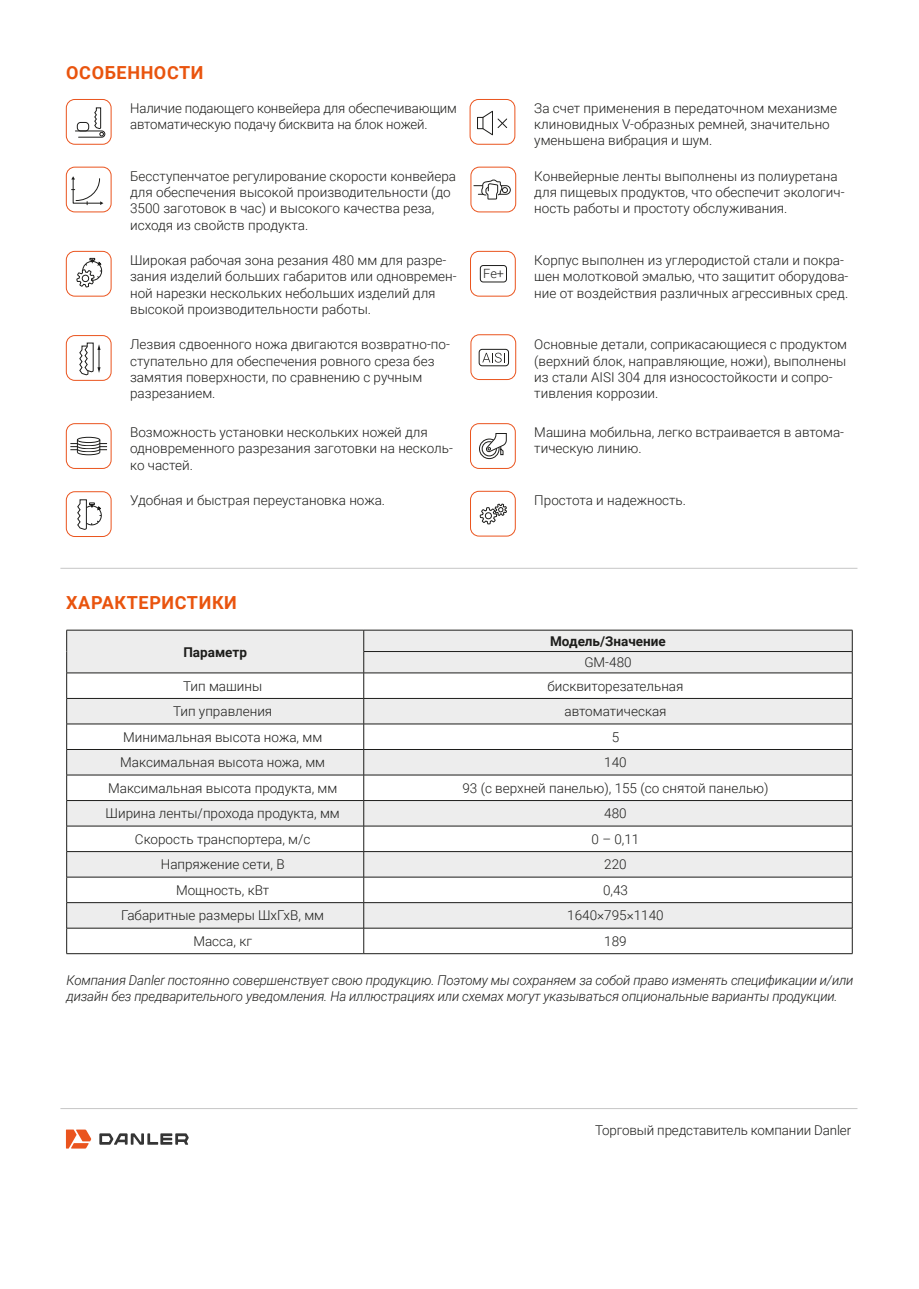
<style>
.page{position:relative;width:919px;height:1289px;background:#fff}
.page>*{position:absolute;margin:0;border:0;box-sizing:border-box;transform-origin:0 0}
.Стиль_абзаца_1{font:700 18px "Roboto";letter-spacing:.035em;color:#e9540e}
.t1{font:300 13.5px/16.2px "Roboto";color:#1d1d1b}
.t2{font:italic 300 13.5px/16.2px "Roboto";letter-spacing:-.01em;color:#1d1d1b}
.t3{font:700 13.5px "Roboto";color:#1d1d1b}
.t4{font:300 12.75px "Roboto";color:#1d1d1b}
</style>
<div class="page">
<hr style="left:60px;top:568px;width:797px;height:1px;background:#c7c7c6">
<hr style="left:60px;top:1108px;width:797px;height:1px;background:#c7c7c6">
<div style="left:470px;top:491px;width:45px;height:45px;border:1px solid #ea541e;border-radius:9px"></div>
<svg style="left:479px;top:491px;width:28px;height:46px"></svg>
<svg style="left:67px;top:631px;width:784px;height:296px;fill:#ededed"></svg>
<hr style="left:66px;top:630px;width:298px;height:1px;background:#1d1d1b">
<hr style="left:364px;top:630px;width:488px;height:1px;background:#1d1d1b">
<hr style="left:363px;top:651px;width:489px;height:1px;background:#1d1d1b">
<hr style="left:66px;top:672px;width:298px;height:1px;background:#1d1d1b">
<hr style="left:364px;top:672px;width:488px;height:1px;background:#1d1d1b">
<hr style="left:66px;top:698px;width:298px;height:1px;background:#1d1d1b">
<hr style="left:364px;top:698px;width:488px;height:1px;background:#1d1d1b">
<hr style="left:66px;top:723px;width:298px;height:1px;background:#1d1d1b">
<hr style="left:364px;top:723px;width:488px;height:1px;background:#1d1d1b">
<hr style="left:66px;top:749px;width:298px;height:1px;background:#1d1d1b">
<hr style="left:364px;top:749px;width:488px;height:1px;background:#1d1d1b">
<hr style="left:66px;top:774px;width:298px;height:1px;background:#1d1d1b">
<hr style="left:364px;top:774px;width:488px;height:1px;background:#1d1d1b">
<hr style="left:66px;top:800px;width:298px;height:1px;background:#1d1d1b">
<hr style="left:364px;top:800px;width:488px;height:1px;background:#1d1d1b">
<hr style="left:66px;top:825px;width:298px;height:1px;background:#1d1d1b">
<hr style="left:364px;top:825px;width:488px;height:1px;background:#1d1d1b">
<hr style="left:66px;top:851px;width:298px;height:1px;background:#1d1d1b">
<hr style="left:364px;top:851px;width:488px;height:1px;background:#1d1d1b">
<hr style="left:66px;top:876px;width:298px;height:1px;background:#1d1d1b">
<hr style="left:364px;top:876px;width:488px;height:1px;background:#1d1d1b">
<hr style="left:66px;top:902px;width:298px;height:1px;background:#1d1d1b">
<hr style="left:364px;top:902px;width:488px;height:1px;background:#1d1d1b">
<hr style="left:66px;top:927px;width:298px;height:1px;background:#1d1d1b">
<svg style="left:66px;top:630px;width:1px;height:323px"></svg>
<hr style="left:364px;top:927px;width:488px;height:1px;background:#1d1d1b">
<svg style="left:363px;top:630px;width:1px;height:323px"></svg>
<svg style="left:851px;top:630px;width:1px;height:323px"></svg>
<hr style="left:66px;top:953px;width:298px;height:1px;background:#1d1d1b">
<hr style="left:364px;top:953px;width:488px;height:1px;background:#1d1d1b">
<div style="left:470px;top:334px;width:46px;height:46px;border:1px solid #ea541e;border-radius:9px"></div>
<div style="left:478px;top:349px;width:31px;height:17px;border:1px solid #1d1d1b;border-radius:3px"></div>
<svg style="left:482px;top:353px;width:20px;height:9px"></svg>
<div style="left:470px;top:423px;width:45px;height:46px;border:1px solid #ea541e;border-radius:9px"></div>
<svg style="left:479px;top:433px;width:28px;height:26px"></svg>
<svg style="left:99px;top:1133px;width:90px;height:11px"></svg>
<svg style="left:66px;top:1129px;width:25px;height:19px"></svg>
<div style="left:66px;top:335px;width:45px;height:46px;border:1px solid #ea541e;border-radius:9px"></div>
<svg style="left:79px;top:342px;width:21px;height:34px"></svg>
<div style="left:66px;top:167px;width:45px;height:45px;border:1px solid #ea541e;border-radius:9px"></div>
<svg style="left:71px;top:176px;width:32px;height:29px"></svg>
<div style="left:470px;top:251px;width:45px;height:45px;border:1px solid #ea541e;border-radius:9px"></div>
<div style="left:480px;top:265px;width:27px;height:17px;border:1px solid #1d1d1b;border-radius:3px"></div>
<div style="left:66px;top:99px;width:45px;height:46px;border:1px solid #ea541e;border-radius:9px"></div>
<svg style="left:75px;top:107px;width:31px;height:31px"></svg>
<div style="left:77px;top:122px;width:12px;height:9px;border:1px solid #1d1d1b;border-radius:3px"></div>
<div style="left:66px;top:423px;width:45px;height:46px;border:1px solid #ea541e;border-radius:9px"></div>
<div style="left:77px;top:437px;width:23px;height:6px;border:1px solid #1d1d1b;border-radius:50%"></div>
<svg style="left:70px;top:440px;width:37px;height:15px"></svg>
<div style="left:469px;top:99px;width:46px;height:46px;border:1px solid #ea541e;border-radius:9px"></div>
<svg style="left:477px;top:110px;width:30px;height:26px"></svg>
<div style="left:470px;top:167px;width:46px;height:45px;border:1px solid #ea541e;border-radius:9px"></div>
<svg style="left:473px;top:179px;width:38px;height:21px"></svg>
<svg style="left:76px;top:258px;width:26px;height:30px"></svg>
<div style="left:66px;top:251px;width:45px;height:45px;border:1px solid #ea541e;border-radius:9px"></div>
<div style="left:66px;top:491px;width:45px;height:46px;border:1px solid #ea541e;border-radius:9px"></div>
<svg style="left:77px;top:499px;width:25px;height:31px"></svg>
<p class="Стиль_абзаца_1" style="left:66px;top:60px;width:139px">ОСОБЕННОСТИ</p>
<p class="t1" style="left:130px;top:99px;width:328px">Наличие подающего конвейера для обеспечивающим автоматическую подачу бисквита на блок ножей.</p>
<p class="t1" style="left:534px;top:99px;width:304px">За счет применения в передаточном механизме клиновидных V-образных ремней, значительно уменьшена вибрация и шум.</p>
<p class="t1" style="left:130px;top:167px;width:327px">Бесступенчатое регулирование скорости конвейера для обеспечения высокой производительности (до 3500 заготовок в час) и высокого качества реза, исходя из свойств продукта.</p>
<p class="t1" style="left:534px;top:167px;width:312px">Конвейерные ленты выполнены из полиуретана для пищевых продуктов, что обеспечит экологич&shy;ность работы и простоту обслуживания.</p>
<p class="t1" style="left:130px;top:252px;width:328px">Широкая рабочая зона резания 480 мм для разре&shy;зания изделий больших габаритов или одновремен&shy;ной нарезки нескольких небольших изделий для высокой производительности работы.</p>
<p class="t1" style="left:534px;top:252px;width:315px">Корпус выполнен из углеродистой стали и покра&shy;шен молотковой эмалью, что защитит оборудова&shy;ние от воздействия различных агрессивных сред.</p>
<p class="t1" style="left:130px;top:336px;width:321px">Лезвия сдвоенного ножа двигаются возвратно-по&shy;ступательно для обеспечения ровного среза без замятия поверхности, по сравнению с ручным разрезанием.</p>
<p class="t1" style="left:534px;top:336px;width:314px">Основные детали, соприкасающиеся с продуктом (верхний блок, направляющие, ножи), выполнены из стали AISI 304 для износостойкости и сопро&shy;тивления коррозии.</p>
<p class="t1" style="left:130px;top:424px;width:324px">Возможность установки нескольких ножей для одновременного разрезания заготовки на несколь&shy;ко частей.</p>
<p class="t1" style="left:534px;top:424px;width:311px">Машина мобильна, легко встраивается в автома&shy;тическую линию.</p>
<p class="t1" style="left:130px;top:492px;width:256px">Удобная и быстрая переустановка ножа.</p>
<p class="t1" style="left:534px;top:492px;width:153px">Простота и надежность.</p>
<p class="t4" style="left:483px;top:264px;width:22px">Fe+</p>
<p class="Стиль_абзаца_1" style="left:66px;top:590px;width:172px">ХАРАКТЕРИСТИКИ</p>
<p class="t3" style="left:183px;top:642px;width:65px">Параметр</p>
<p class="t3" style="left:550px;top:631px;width:117px">Модель/Значение</p>
<p class="t1" style="left:584px;top:654px;width:49px">GM-480</p>
<p class="t1" style="left:183px;top:677px;width:80px">Тип машины</p>
<p class="t1" style="left:547px;top:677px;width:137px">бисквиторезательная</p>
<p class="t1" style="left:173px;top:703px;width:101px">Тип управления</p>
<p class="t1" style="left:564px;top:703px;width:104px">автоматическая</p>
<p class="t1" style="left:123px;top:728px;width:200px">Минимальная высота ножа, мм</p>
<p class="t1" style="left:611px;top:728px;width:9px">5</p>
<p class="t1" style="left:120px;top:754px;width:206px">Максимальная высота ножа, мм</p>
<p class="t1" style="left:604px;top:754px;width:24px">140</p>
<p class="t1" style="left:108px;top:779px;width:231px">Максимальная высота продукта, мм</p>
<p class="t1" style="left:462px;top:779px;width:307px">93 (с верхней панелью), 155 (со снятой панелью)</p>
<p class="t1" style="left:106px;top:805px;width:236px">Ширина ленты/прохода продукта, мм</p>
<p class="t1" style="left:604px;top:805px;width:24px">480</p>
<p class="t1" style="left:135px;top:830px;width:177px">Скорость транспортера, м/с</p>
<p class="t1" style="left:591px;top:830px;width:49px">0 – 0,11</p>
<p class="t1" style="left:161px;top:856px;width:125px">Напряжение сети, В</p>
<p class="t1" style="left:604px;top:856px;width:24px">220</p>
<p class="t1" style="left:176px;top:881px;width:95px">Мощность, кВт</p>
<p class="t1" style="left:603px;top:881px;width:27px">0,43</p>
<p class="t1" style="left:121px;top:907px;width:204px">Габаритные размеры ШхГхВ, мм</p>
<p class="t1" style="left:567px;top:907px;width:98px">1640×795×1140</p>
<p class="t1" style="left:193px;top:932px;width:60px">Масса, кг</p>
<p class="t1" style="left:604px;top:932px;width:24px">189</p>
<p class="t2" style="left:66px;top:971px;width:788px">Компания Danler постоянно совершенствует свою продукцию. Поэтому мы сохраняем за собой право изменять спецификации и/или дизайн без предварительного уведомления. На иллюстрациях или схемах могут указываться опциональные варианты продукции.</p>
<p class="t1" style="left:595px;top:1121px;width:258px">Торговый представитель компании Danler</p>
</div>
